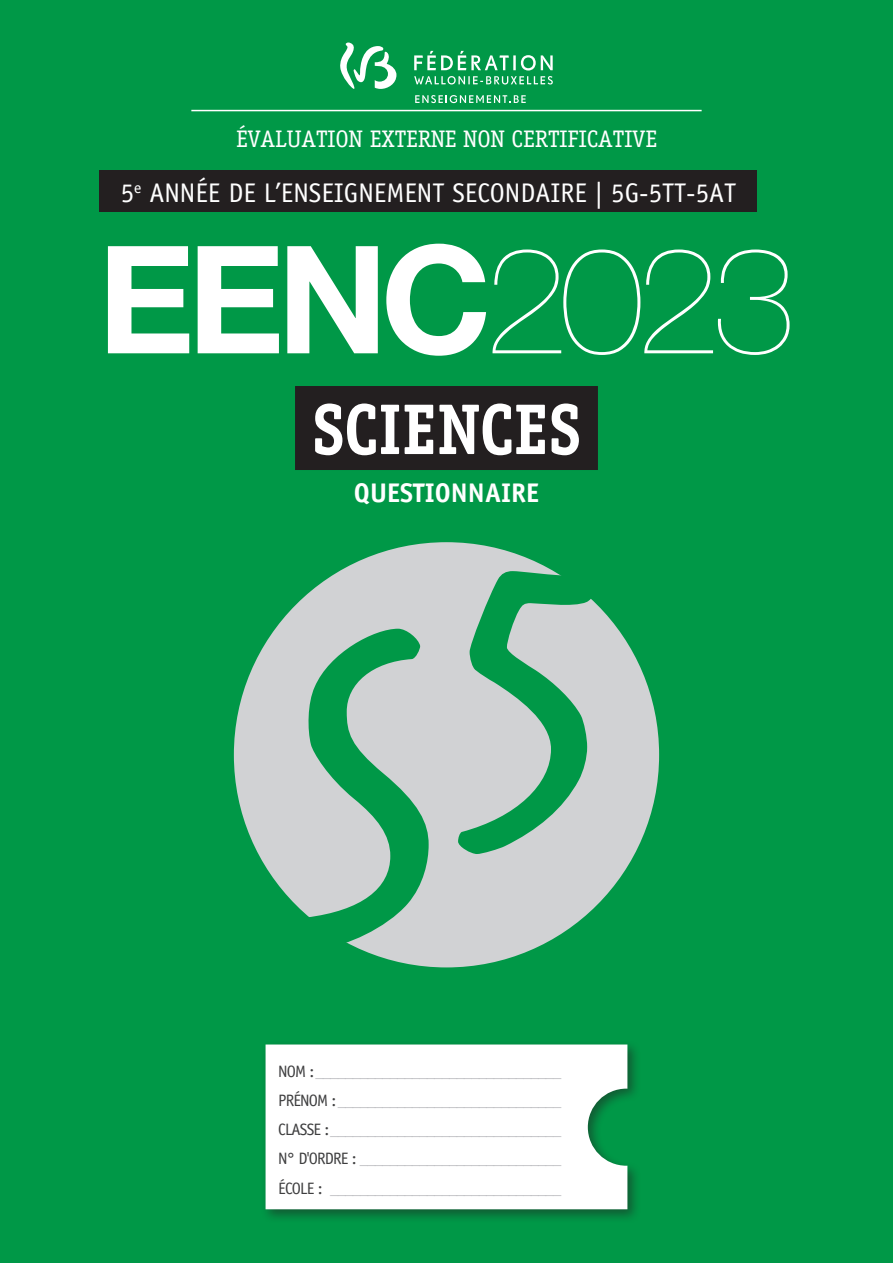
<style>
.page{position:relative;width:893px;height:1263px;background:#009847}
.page>*{position:absolute;margin:0;border:0;box-sizing:border-box;transform-origin:0 0}
.t1{font:525px "Reliq MM Os F 410 450";color:#009847}
.t2{font:700 150px "Helvetica Neue";color:#fff}
.t3{font:700 72px "Evalex Serif";color:#fff;scale:.9 1}
.t4{font:27px "Evalex Sans";color:#fff}
.t5{font:700 27px "Evalex Sans";color:#fff}
.t6{font:24px "Evalex Serif";color:#fff}
.t7{font:16.5px/29.2px "Evalex Sans";letter-spacing:-.05em;color:#bcbdc0;text-align:justify}
.s1{font-weight:200}
.s2{color:#3e3e3f}
</style>
<div class="page">
<div style="left:234px;top:542px;width:425px;height:425px;background:#d1d2d4;border-radius:50%"></div>
<hr style="left:191px;top:110px;width:511px;height:1px;background:#fff">
<svg style="left:340px;top:43px;width:56px;height:46px"></svg>
<svg style="left:414px;top:51px;width:139px;height:34px"></svg>
<svg style="left:415px;top:95px;width:111px;height:8px"></svg>
<div style="left:260px;top:1039px;width:381px;height:184px;background:#231f20;opacity:.5"></div>
<div style="left:266px;top:1044px;width:361px;height:165px;background:#fff"></div>
<div style="left:100px;top:171px;width:657px;height:41px;background:#231f20"></div>
<div style="left:295px;top:386px;width:303px;height:84px;background:#231f20"></div>
<h3 class="t6" style="left:236px;top:125px;width:422px">ÉVALUATION EXTERNE NON CERTIFICATIVE</h3>
<h3 class="t4" style="left:121px;top:177px;width:617px">5<sup>e</sup> ANNÉE DE L’ENSEIGNEMENT SECONDAIRE | 5G-5TT-5AT</h3>
<h2 class="t2" style="left:98px;top:182px;width:699px">EENC<span class="s1">2023</span></h2>
<h3 class="t3" style="left:312px;top:385px;width:300px">SCIENCES</h3>
<h3 class="t5" style="left:354px;top:476px;width:187px">QUESTIONNAIRE</h3>
<h1 class="t1" style="left:283px;top:445px;width:328px">S5</h1>
<p class="t7" style="left:278px;top:1056px;width:284px"><span class="s2">NOM :</span>_________________________________ <span class="s2">PRÉNOM :</span>______________________________ <span class="s2">CLASSE :</span>_______________________________ <span class="s2">N° D'ORDRE :</span> ___________________________ <span class="s2">ÉCOLE :</span> _______________________________</p>
</div>
